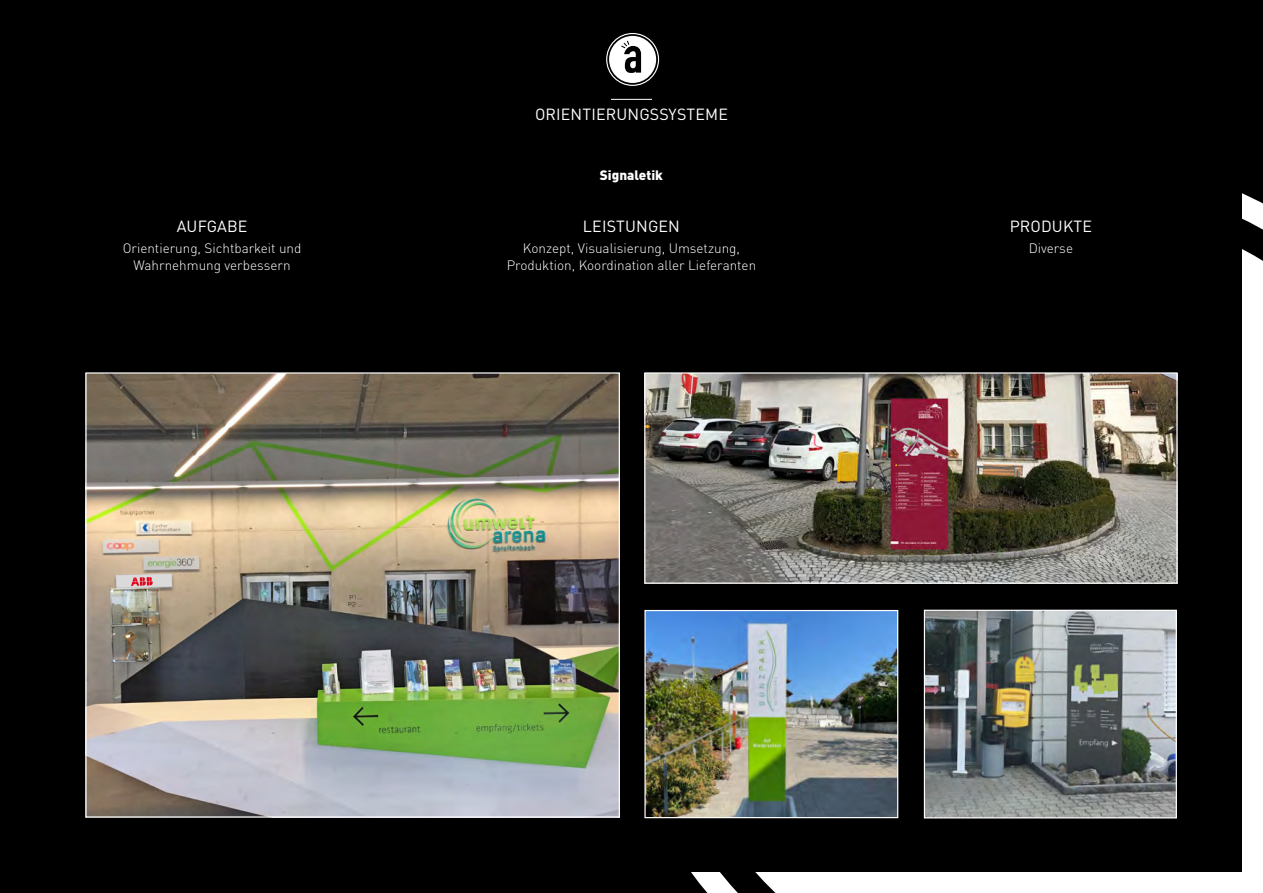
<style>
.page{position:relative;width:1263px;height:893px;background:#000}
.page>*{position:absolute;margin:0;border:0;box-sizing:border-box;transform-origin:0 0}
.t1{font:15.9px "DIN Pro";letter-spacing:.01em;color:#fff}
.t2{font:300 13.5px/17.2px "DIN Pro";color:#fff;text-align:center}
.t3{font:900 13.5px "DIN Pro";color:#fff}
</style>
<div class="page">
<div style="left:691px;top:193px;width:572px;height:700px;background:#fff"></div>
<div style="left:0;top:115px;width:1242px;height:757px;background:#000"></div>
<div style="left:606px;top:33px;width:53px;height:53px;border:1px solid #fff;border-radius:50%"></div>
<svg style="left:609px;top:36px;width:47px;height:47px"></svg>
<hr style="left:611px;top:99px;width:41px;height:1px;background:#fff">
<img style="left:646px;top:374px;width:529px;height:208px">
<div style="left:644px;top:372px;width:533px;height:212px;border:1px solid #fff"></div>
<img style="left:87px;top:374px;width:531px;height:442px">
<img style="left:646px;top:612px;width:250px;height:204px">
<div style="left:644px;top:610px;width:254px;height:208px;border:1px solid #fff"></div>
<img style="left:926px;top:612px;width:249px;height:204px">
<div style="left:924px;top:610px;width:253px;height:208px;border:1px solid #fff"></div>
<svg style="left:116px;top:574px;width:56px;height:13px"></svg>
<p class="t1" style="left:177px;top:214px;width:72px">AUFGABE</p>
<p class="t2" style="left:123px;top:238px;width:180px">Orientierung, Sichtbarkeit und<br>Wahrnehmung verbessern</p>
<p class="t1" style="left:535px;top:101px;width:194px">ORIENTIERUNGSSYSTEME</p>
<p class="t3" style="left:600px;top:164px;width:65px">Signaletik</p>
<p class="t1" style="left:583px;top:214px;width:99px">LEISTUNGEN</p>
<p class="t2" style="left:507px;top:238px;width:251px">Konzept, Visualisierung, Umsetzung,<br>Produktion, Koordination aller Lieferanten</p>
<p class="t1" style="left:1010px;top:214px;width:84px">PRODUKTE</p>
<p class="t2" style="left:1029px;top:238px;width:46px">Diverse</p>
</div>
